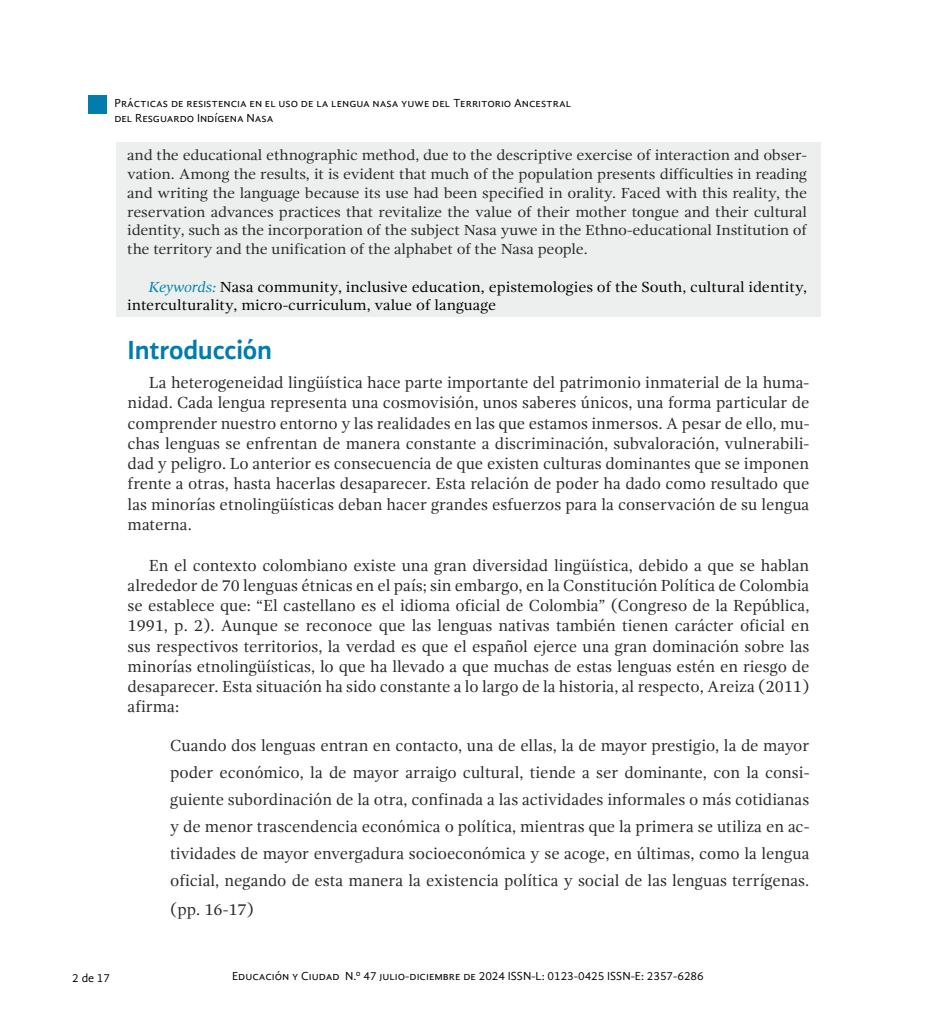
<style>
.page{position:relative;width:936px;height:1021px;background:#fff}
.page>*{position:absolute;margin:0;border:0;box-sizing:border-box;transform-origin:0 0}
.t1{font:700 27px "Gandhi Sans";letter-spacing:-.01em;color:#007dac}
.t2{font:16.5px/20.2px "Gandhi Serif";color:#292829;text-align:justify}
.t3{font:15px/18.8px "Gandhi Serif";letter-spacing:-.01em;color:#292829;text-align:justify;scale:1.06 1}
.t4{font:15px/18.8px "Gandhi Serif";color:#000;scale:1.06 1}
.t5{font:12px/14.4px "Gandhi Sans";color:#000}
.s1{font-style:italic;color:#0082b0}
</style>
<div class="page">
<div style="left:89px;top:95px;width:18px;height:19px;background:#007dac"></div>
<div style="left:116px;top:142px;width:704px;height:175px;background:#edeeee"></div>
<p class="t5" style="left:114px;top:96px;width:458px">Prácticas de resistencia en el uso de la lengua nasa yuwe del Territorio Ancestral del Resguardo Indígena Nasa</p>
<p class="t3" style="left:127px;top:146px;width:643px">and the educational ethnographic method, due to the descriptive exercise of interaction and obser&shy;vation. Among the results, it is evident that much of the population presents difficulties in reading and writing the language because its use had been specified in orality. Faced with this reality, the reservation advances practices that revitalize the value of their mother tongue and their cultural identity, such as the incorporation of the subject Nasa yuwe in the Ethno-educational Institution of the territory and the unification of the alphabet of the Nasa people.</p>
<p class="t4" style="left:127px;top:277px;width:643px;text-indent:21px"><span class="s1">Keywords:</span> Nasa community, inclusive education, epistemologies of the South, cultural identity, interculturality, micro-curriculum, value of language</p>
<h1 class="t1" style="left:128px;top:335px;width:146px">Introducción</h1>
<p class="t2" style="left:128px;top:372px;width:683px;text-indent:21px">La heterogeneidad lingüística hace parte importante del patrimonio inmaterial de la huma&shy;nidad. Cada lengua representa una cosmovisión, unos saberes únicos, una forma particular de comprender nuestro entorno y las realidades en las que estamos inmersos. A pesar de ello, mu&shy;chas lenguas se enfrentan de manera constante a discriminación, subvaloración, vulnerabili&shy;dad y peligro. Lo anterior es consecuencia de que existen culturas dominantes que se imponen frente a otras, hasta hacerlas desaparecer. Esta relación de poder ha dado como resultado que las minorías etnolingüísticas deban hacer grandes esfuerzos para la conservación de su lengua materna.</p>
<p class="t2" style="left:128px;top:555px;width:683px;text-indent:21px">En el contexto colombiano existe una gran diversidad lingüística, debido a que se hablan alrededor de 70 lenguas étnicas en el país; sin embargo, en la Constitución Política de Colombia se establece que: “El castellano es el idioma oficial de Colombia” (Congreso de la República, 1991, p. 2). Aunque se reconoce que las lenguas nativas también tienen carácter oficial en sus respectivos territorios, la verdad es que el español ejerce una gran dominación sobre las minorías etnolingüísticas, lo que ha llevado a que muchas de estas lenguas estén en riesgo de desaparecer. Esta situación ha sido constante a lo largo de la historia, al respecto, Areiza (2011) afirma:</p>
<p class="t2" style="left:170px;top:731px;width:640px;line-height:27px">Cuando dos lenguas entran en contacto, una de ellas, la de mayor prestigio, la de mayor poder económico, la de mayor arraigo cultural, tiende a ser dominante, con la consi&shy;guiente subordinación de la otra, confinada a las actividades informales o más cotidianas y de menor trascendencia económica o política, mientras que la primera se utiliza en ac&shy;tividades de mayor envergadura socioeconómica y se acoge, en últimas, como la lengua oficial, negando de esta manera la existencia política y social de las lenguas terrígenas.</p>
<p class="t2" style="left:170px;top:899px;width:85px">(pp. 16-17)</p>
<p class="t5" style="left:72px;top:971px;width:39px">2 de 17</p>
<p class="t5" style="left:232px;top:968px;width:473px">Educación y Ciudad N.º 47 julio-diciembre de 2024 ISSN-L: 0123-0425 ISSN-E: 2357-6286</p>
</div>
